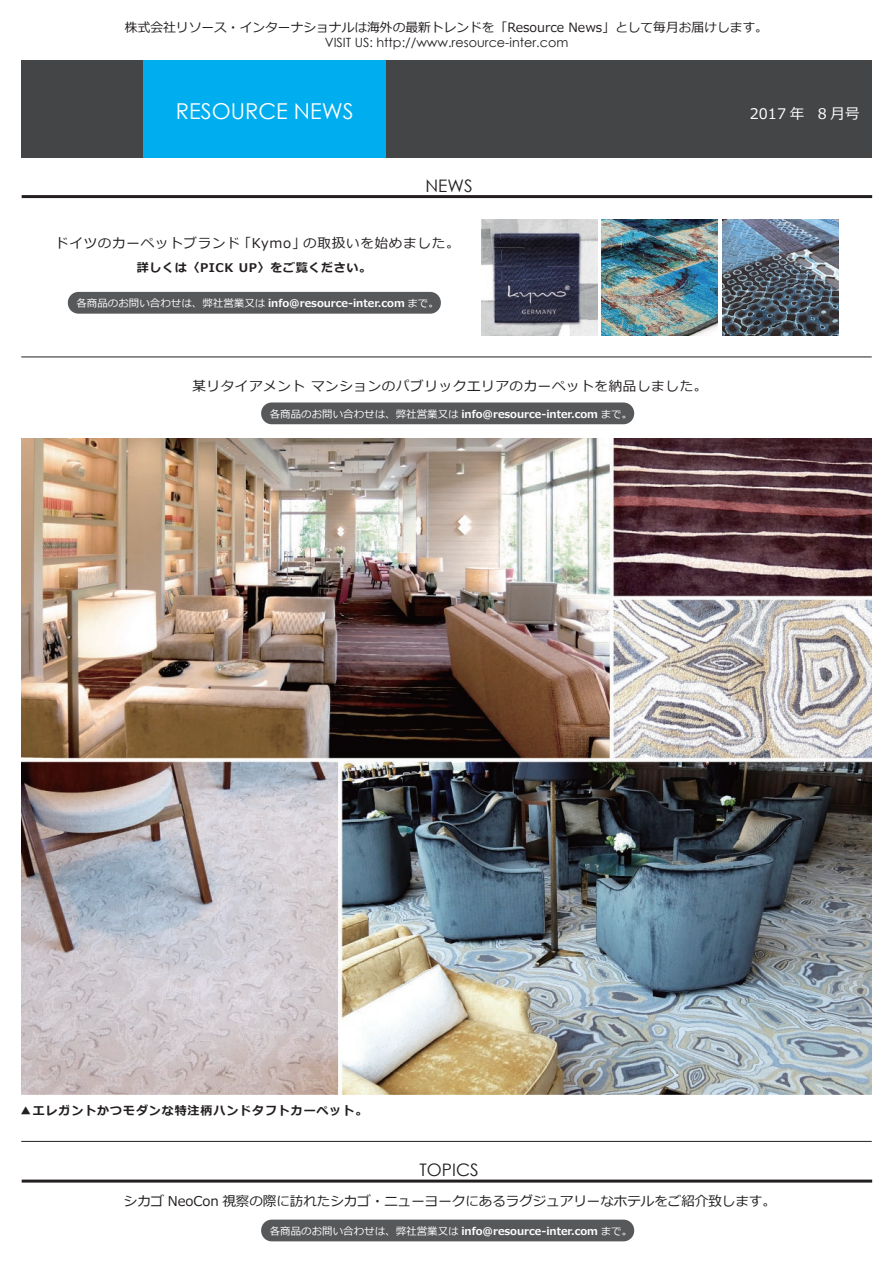
<style>
.page{position:relative;width:893px;height:1263px;background:#fff}
.page>*{position:absolute;margin:0;border:0;box-sizing:border-box;transform-origin:0 0}
.t1{font:21.9px "Century Gothic";color:#fff}
.t2{font:17.25px "Century Gothic";color:#231f20}
.t3{font:14.55px "Meiryo";color:#fff}
.t4{font:13.5px "Meiryo";letter-spacing:.05em;color:#231f20}
.t5{font:13.5px "Meiryo";color:#231f20}
.t6{font:12.75px "Meiryo";color:#231f20}
.t7{font:12.75px "Century Gothic";color:#231f20}
.t8{font:700 12px "Meiryo";letter-spacing:.075em;color:#231f20}
.t9{font:700 12px "Meiryo";letter-spacing:.055em;color:#231f20}
.t10{font:700 10.5px "Meiryo";color:#fff}
.s1{font-weight:400}
</style>
<div class="page">
<img style="left:602px;top:220px;width:116px;height:115px">
<img style="left:722px;top:220px;width:116px;height:115px">
<img style="left:21px;top:438px;width:851px;height:657px">
<hr style="left:21px;top:1141px;width:851px;height:1px;background:#231f20">
<hr style="left:21px;top:357px;width:851px;height:1px;background:#231f20">
<hr style="left:22px;top:195px;width:850px;height:3px;background:#231f20">
<div style="left:68px;top:292px;width:373px;height:22px;background:#57585a;border-radius:11px"></div>
<div style="left:261px;top:1219px;width:373px;height:22px;background:#57585a;border-radius:11px"></div>
<hr style="left:22px;top:1179px;width:850px;height:3px;background:#231f20">
<div style="left:261px;top:402px;width:373px;height:22px;background:#57585a;border-radius:11px"></div>
<img style="left:481px;top:219px;width:116px;height:117px">
<div style="left:21px;top:61px;width:851px;height:97px;background:#444547"></div>
<div style="left:143px;top:61px;width:243px;height:97px;background:#00aeef"></div>
<p class="t6" style="left:125px;top:19px;width:645px">株式会社リソース・インターナショナルは海外の最新トレンドを「Resource News」として毎月お届けします。</p>
<p class="t7" style="left:325px;top:34px;width:245px">VISIT US: http://www.resource-inter.com</p>
<h1 class="t1" style="left:176px;top:96px;width:179px">RESOURCE NEWS</h1>
<h3 class="t3" style="left:750px;top:104px;width:111px">2017 年 8 月号</h3>
<h2 class="t2" style="left:425px;top:174px;width:49px">NEWS</h2>
<p class="t4" style="left:55px;top:233px;width:406px">ドイツのカーペットブランド「Kymo」の取扱いを始めました。</p>
<p class="t9" style="left:137px;top:260px;width:236px">詳しくは〈PICK UP〉をご覧ください。</p>
<p class="t10" style="left:76px;top:296px;width:364px"><span class="s1">各商品のお問い合わせは、弊社営業又は</span> info@resource-inter.com <span class="s1">まで。</span></p>
<p class="t4" style="left:192px;top:376px;width:516px">某リタイアメントマンションのパブリックエリアのカーペットを納品しました。</p>
<p class="t10" style="left:270px;top:407px;width:364px"><span class="s1">各商品のお問い合わせは、弊社営業又は</span> info@resource-inter.com <span class="s1">まで。</span></p>
<p class="t8" style="left:20px;top:1102px;width:349px">▲エレガントかつモダンな特注柄ハンドタフトカーペット。</p>
<h2 class="t2" style="left:420px;top:1158px;width:61px">TOPICS</h2>
<p class="t5" style="left:124px;top:1191px;width:653px">シカゴ NeoCon 視察の際に訪れたシカゴ・ニューヨークにあるラグジュアリーなホテルをご紹介致します。</p>
<p class="t10" style="left:270px;top:1224px;width:364px"><span class="s1">各商品のお問い合わせは、弊社営業又は</span> info@resource-inter.com <span class="s1">まで。</span></p>
</div>
